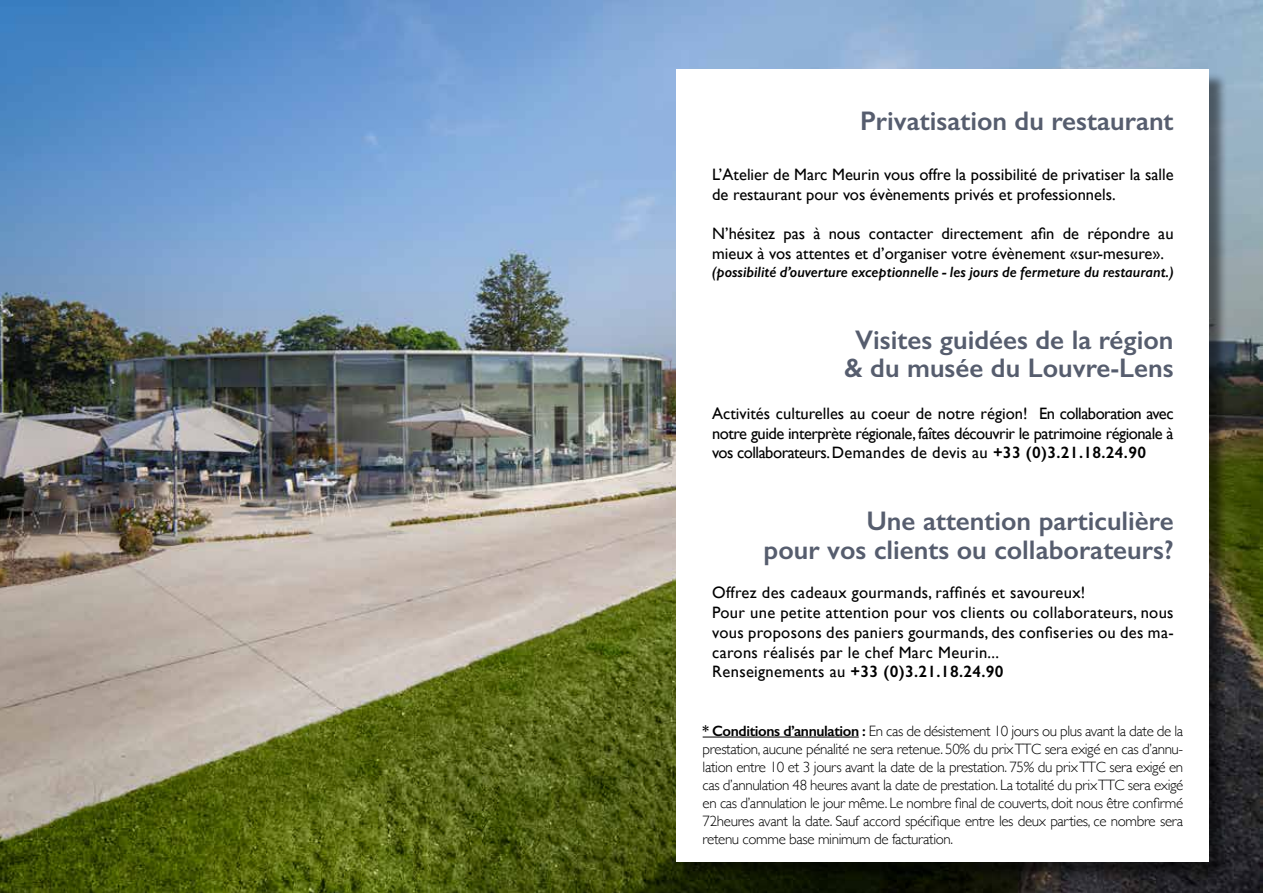
<style>
.page{position:relative;width:1263px;height:893px;background:#fff}
.page>*{position:absolute;margin:0;border:0;box-sizing:border-box;transform-origin:0 0}
.t1{font:600 27px/28.5px "Gill Sans";color:#565d6e;text-align:center}
.t2{font:16.5px/19.8px "Gill Sans";color:#000}
.t3{font:16.5px/19.8px "Gill Sans";letter-spacing:.02em;color:#000}
.t4{font:300 15px/18px "Gill Sans";letter-spacing:-.025em;color:#000;text-align:justify}
.t5{font:italic 600 15px "Gill Sans";color:#000}
.s1{font-weight:600}
</style>
<div class="page">
<img style="left:0;top:0;width:1263px;height:893px">
<div style="left:679px;top:72px;width:548px;height:808px;background:#000;opacity:.5"></div>
<div style="left:677px;top:69px;width:532px;height:793px;background:#fff"></div>
<hr style="left:703px;top:737px;width:156px;height:1px;background:#000">
<h1 class="t1" style="left:860px;top:107px;width:315px">Privatisation du restaurant</h1>
<p class="t2" style="left:712px;top:164px;width:463px">L’Atelier de Marc Meurin vous offre la possibilité de privatiser la salle de restaurant pour vos évènements privés et professionnels.</p>
<p class="t2" style="left:712px;top:224px;width:463px">N’hésitez pas à nous contacter directement afin de répondre au mieux à vos attentes et d’organiser votre évènement «sur-mesure».</p>
<p class="t5" style="left:712px;top:263px;width:463px">(possibilité d’ouverture exceptionnelle - les jours de fermeture du restaurant.)</p>
<h1 class="t1" style="left:844px;top:325px;width:331px">Visites guidées de la région &amp; du musée du Louvre-Lens</h1>
<p class="t2" style="left:712px;top:403px;width:463px;text-align:justify">Activités culturelles au coeur de notre région! En collaboration avec notre guide interprète régionale, faîtes découvrir le patrimoine régionale à vos collaborateurs. Demandes de devis au <span class="s1">+33 (0)3.21.18.24.90</span></p>
<h1 class="t1" style="left:764px;top:506px;width:411px;text-align:right">Une attention particulière<br>pour vos clients ou collaborateurs?</h1>
<p class="t3" style="left:712px;top:583px;width:463px">Offrez des cadeaux gourmands, raffinés et savoureux!<br>Pour une petite attention pour vos clients ou collaborateurs, nous vous proposons des paniers gourmands, des confiseries ou des ma&shy;carons réalisés par le chef Marc Meurin...<br>Renseignements au <span class="s1">+33 (0)3.21.18.24.90</span></p>
<p class="t4" style="left:703px;top:721px;width:482px"><span class="s1">* Conditions d’annulation :</span> En cas de désistement 10 jours ou plus avant la date de la prestation, aucune pénalité ne sera retenue. 50% du prix TTC sera exigé en cas d’annu&shy;lation entre 10 et 3 jours avant la date de la prestation. 75% du prix TTC sera exigé en cas d’annulation 48 heures avant la date de prestation. La totalité du prix TTC sera exigé en cas d’annulation le jour même. Le nombre final de couverts, doit nous être confirmé 72heures avant la date. Sauf accord spécifique entre les deux parties, ce nombre sera retenu comme base minimum de facturation.</p>
</div>
